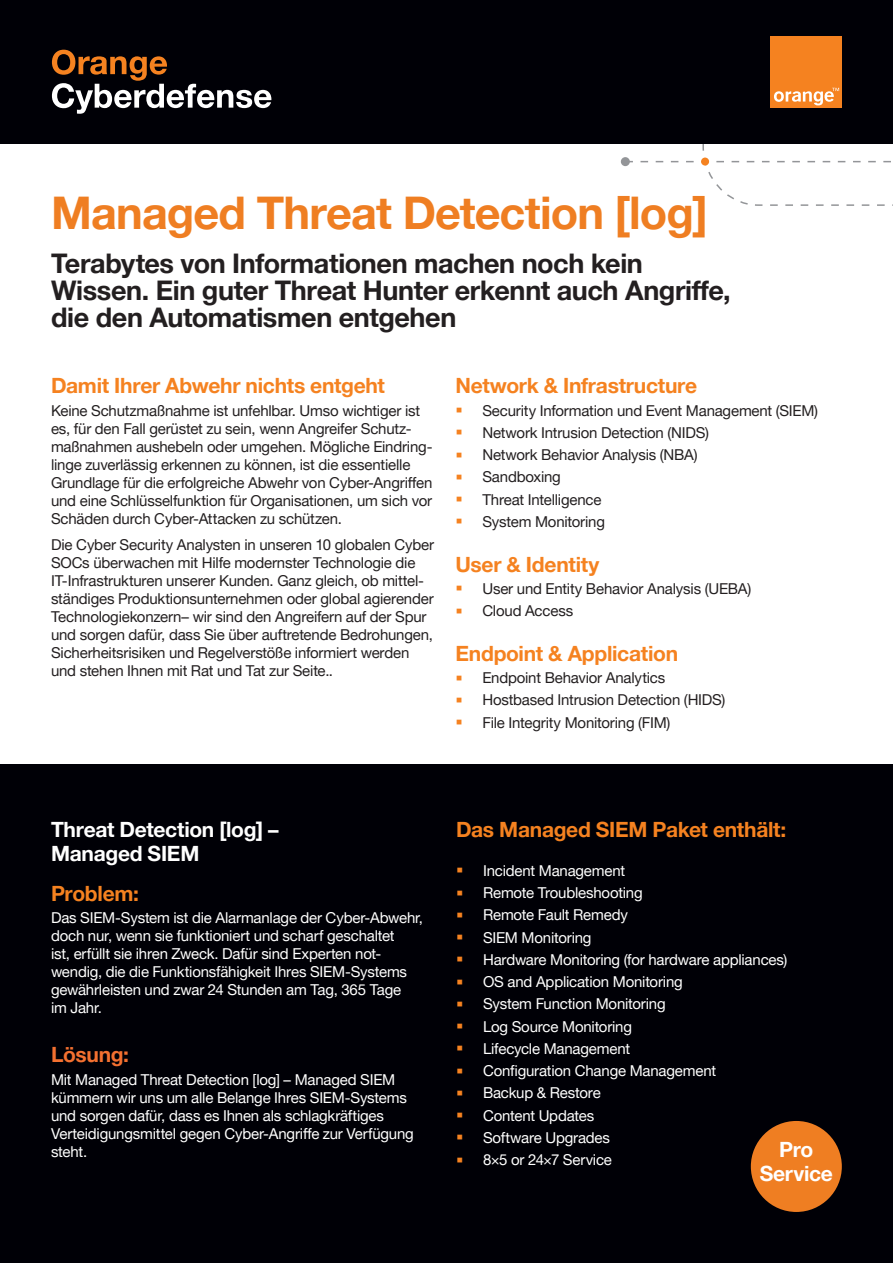
<style>
.page{position:relative;width:893px;height:1263px;background:#fff}
.page>*{position:absolute;margin:0;border:0;box-sizing:border-box;transform-origin:0 0}
.Title_orange{font:700 45px "Helvetica Neue";letter-spacing:-.02em;color:#ef7e22}
.H1_black{font:700 27px/27px "Helvetica Neue";letter-spacing:-.015em;color:#231f20}
.H2_orange{font:700 21px "Helvetica Neue";letter-spacing:-.015em;color:#f58220}
.H2_white{font:700 21px/24px "Helvetica Neue";letter-spacing:-.015em;color:#fff}
.H2_orange-2{font:700 21px "Helvetica Neue";letter-spacing:-.015em;color:#f37030}
.Body{font:15px/18px "Helvetica Neue";letter-spacing:-.015em;color:#231f20}
.Body-2{font:15px/18px "Helvetica Neue";letter-spacing:-.015em;color:#fff}
.s1{font-family:"Arial Narrow";font-size:21px;color:#f58220}
</style>
<div class="page">
<div style="left:621px;top:157px;width:9px;height:9px;background:#939598;border-radius:50%"></div>
<div style="left:0;top:765px;width:893px;height:498px;background:#000006"></div>
<div style="left:751px;top:1121px;width:91px;height:91px;background:#ef7e22;border-radius:50%"></div>
<div style="left:0;top:0;width:893px;height:144px;background:#000006"></div>
<div style="left:770px;top:36px;width:72px;height:72px;background:#f58220"></div>
<svg style="left:625px;top:87px;width:268px;height:119px"></svg>
<svg style="left:52px;top:50px;width:219px;height:64px"></svg>
<p class="Title_orange" style="left:51px;top:185px;width:658px">Managed Threat Detection [log]</p>
<p class="H1_black" style="left:51px;top:249px;width:681px">Terabytes von Informationen machen noch kein<br>Wissen. Ein guter Threat Hunter erkennt auch Angriffe, die den Automatismen entgehen</p>
<p class="H2_orange" style="left:51px;top:373px;width:335px">Damit Ihrer Abwehr nichts entgeht</p>
<p class="Body" style="left:51px;top:401px;width:383px">Keine Schutzmaßnahme ist unfehlbar. Umso wichtiger ist es, für den Fall gerüstet zu sein, wenn Angreifer Schutz&shy;maßnahmen aushebeln oder umgehen. Mögliche Eindring&shy;linge zuverlässig erkennen zu können, ist die essentielle Grundlage für die erfolgreiche Abwehr von Cyber-Angriffen und eine Schlüsselfunktion für Organisationen, um sich vor Schäden durch Cyber-Attacken zu schützen.</p>
<p class="Body" style="left:51px;top:536px;width:385px">Die Cyber Security Analysten in unseren 10 globalen Cyber SOCs überwachen mit Hilfe modernster Technologie die IT-Infrastrukturen unserer Kunden. Ganz gleich, ob mittel&shy;ständiges Produktionsunternehmen oder global agierender Technologiekonzern– wir sind den Angreifern auf der Spur und sorgen dafür, dass Sie über auftretende Bedrohungen, Sicherheitsrisiken und Regelverstöße informiert werden und stehen Ihnen mit Rat und Tat zur Seite..</p>
<p class="H2_orange" style="left:455px;top:373px;width:243px">Network &amp; Infrastructure</p>
<p class="Body" style="left:455px;top:401px;width:364px"><span class="s1">▪</span> Security Information und Event Management (SIEM)</p>
<p class="Body" style="left:455px;top:423px;width:255px"><span class="s1">▪</span> Network Intrusion Detection (NIDS)</p>
<p class="Body" style="left:455px;top:446px;width:244px"><span class="s1">▪</span> Network Behavior Analysis (NBA)</p>
<p class="Body" style="left:455px;top:468px;width:107px"><span class="s1">▪</span> Sandboxing</p>
<p class="Body" style="left:455px;top:490px;width:148px"><span class="s1">▪</span> Threat Intelligence</p>
<p class="Body" style="left:455px;top:512px;width:151px"><span class="s1">▪</span> System Monitoring</p>
<p class="H2_orange" style="left:455px;top:551px;width:145px">User &amp; Identity</p>
<p class="Body" style="left:455px;top:579px;width:297px"><span class="s1">▪</span> User und Entity Behavior Analysis (UEBA)</p>
<p class="Body" style="left:455px;top:602px;width:119px"><span class="s1">▪</span> Cloud Access</p>
<p class="H2_orange" style="left:455px;top:640px;width:224px">Endpoint &amp; Application</p>
<p class="Body" style="left:455px;top:669px;width:211px"><span class="s1">▪</span> Endpoint Behavior Analytics</p>
<p class="Body" style="left:455px;top:691px;width:272px"><span class="s1">▪</span> Hostbased Intrusion Detection (HIDS)</p>
<p class="Body" style="left:455px;top:713px;width:217px"><span class="s1">▪</span> File Integrity Monitoring (FIM)</p>
<p class="H2_white" style="left:51px;top:817px;width:229px">Threat Detection [log] –<br>Managed SIEM</p>
<p class="H2_orange" style="left:51px;top:880px;width:89px">Problem:</p>
<p class="Body-2" style="left:51px;top:909px;width:374px">Das SIEM-System ist die Alarmanlage der Cyber-Abwehr, doch nur, wenn sie funktioniert und scharf geschaltet<br>ist, erfüllt sie ihren Zweck. Dafür sind Experten not&shy;wendig, die die Funktionsfähigkeit Ihres SIEM-Systems gewährleisten und zwar 24 Stunden am Tag, 365 Tage<br>im Jahr.</p>
<p class="H2_orange-2" style="left:51px;top:1042px;width:80px">Lösung:</p>
<p class="Body-2" style="left:51px;top:1070px;width:364px">Mit Managed Threat Detection [log] – Managed SIEM kümmern wir uns um alle Belange Ihres SIEM-Systems und sorgen dafür, dass es Ihnen als schlagkräftiges Verteidigungsmittel gegen Cyber-Angriffe zur Verfügung steht.</p>
<p class="H2_orange" style="left:456px;top:816px;width:332px">Das Managed SIEM Paket enthält:</p>
<p class="Body-2" style="left:456px;top:861px;width:171px"><span class="s1">▪</span> Incident Management</p>
<p class="Body-2" style="left:456px;top:883px;width:188px"><span class="s1">▪</span> Remote Troubleshooting</p>
<p class="Body-2" style="left:456px;top:906px;width:173px"><span class="s1">▪</span> Remote Fault Remedy</p>
<p class="Body-2" style="left:456px;top:928px;width:137px"><span class="s1">▪</span> SIEM Monitoring</p>
<p class="Body-2" style="left:456px;top:950px;width:333px"><span class="s1">▪</span> Hardware Monitoring (for hardware appliances)</p>
<p class="Body-2" style="left:456px;top:972px;width:228px"><span class="s1">▪</span> OS and Application Monitoring</p>
<p class="Body-2" style="left:456px;top:995px;width:211px"><span class="s1">▪</span> System Function Monitoring</p>
<p class="Body-2" style="left:456px;top:1017px;width:178px"><span class="s1">▪</span> Log Source Monitoring</p>
<p class="Body-2" style="left:456px;top:1039px;width:176px"><span class="s1">▪</span> Lifecycle Management</p>
<p class="Body-2" style="left:456px;top:1061px;width:262px"><span class="s1">▪</span> Configuration Change Management</p>
<p class="Body-2" style="left:456px;top:1084px;width:146px"><span class="s1">▪</span> Backup &amp; Restore</p>
<p class="Body-2" style="left:456px;top:1106px;width:140px"><span class="s1">▪</span> Content Updates</p>
<p class="Body-2" style="left:456px;top:1128px;width:155px"><span class="s1">▪</span> Software Upgrades</p>
<p class="Body-2" style="left:456px;top:1150px;width:157px"><span class="s1">▪</span> 8×5 or 24×7 Service</p>
<p class="H2_white" style="left:760px;top:1137px;width:75px;text-align:center">Pro<br>Service</p>
</div>
